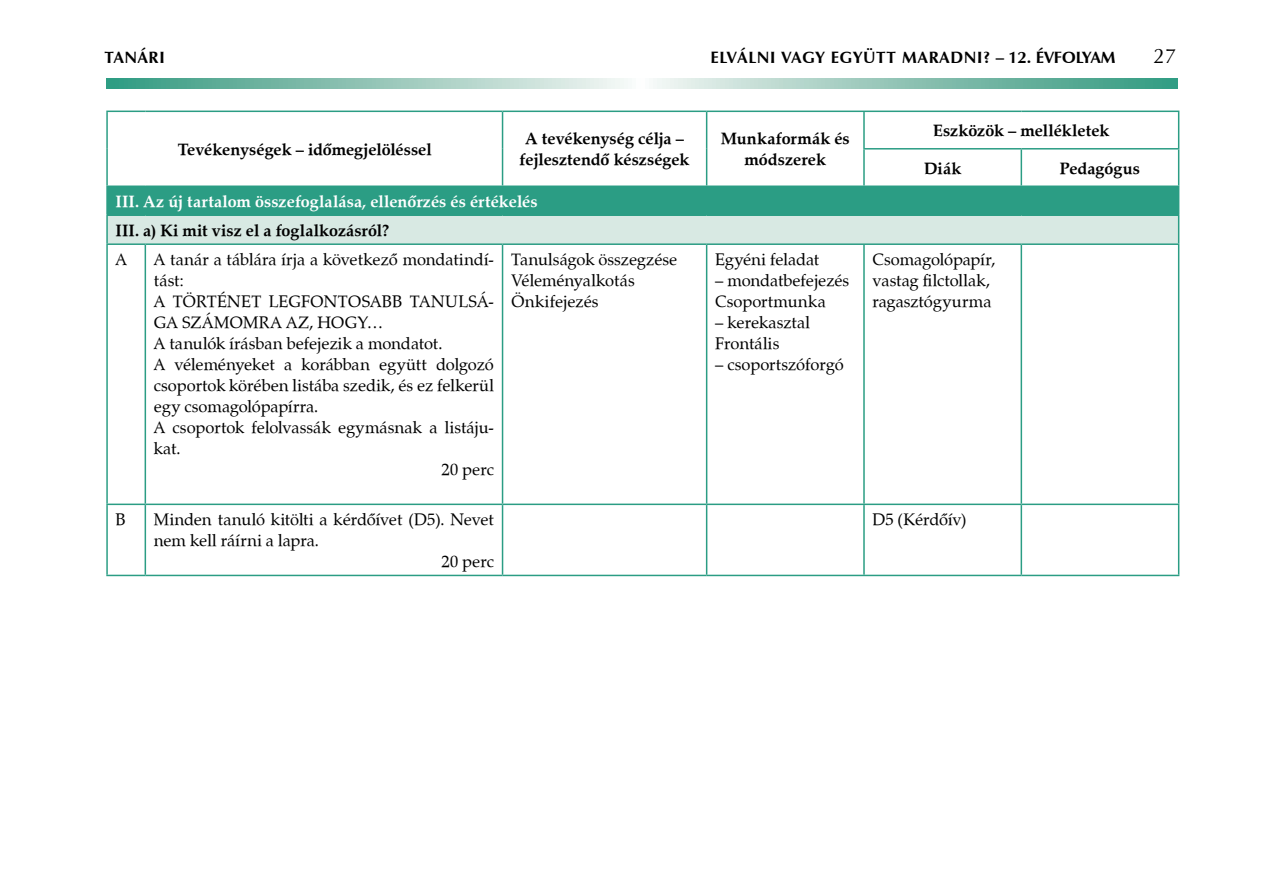
<style>
.page{position:relative;width:1263px;height:893px;background:#fff}
.page>*{position:absolute;margin:0;border:0;box-sizing:border-box;transform-origin:0 0}
.t1{font:21px "Zapf Humanist 601 PFL";color:#000}
.t2{font:16.5px/21px "Zapf Calligraphic 801 PFL";color:#000}
.t3{font:700 16.5px/21px "Zapf Calligraphic 801 PFL";color:#000;text-align:center}
.t4{font:700 16.5px "Zapf Calligraphic 801 PFL";letter-spacing:.01em;color:#fff}
.t5{font:700 16.5px "Zapf Humanist 601 PFL";letter-spacing:.05em;color:#000}
</style>
<div class="page">
<svg style="left:106px;top:78px;width:1072px;height:11px;background:#92c6b7"></svg>
<div style="left:107px;top:186px;width:1072px;height:29px;background:#2b9d84"></div>
<div style="left:107px;top:215px;width:1072px;height:29px;background:#d8e9e3"></div>
<hr style="left:502px;top:112px;width:1px;height:37px;background:#2b9d84">
<hr style="left:706px;top:112px;width:1px;height:37px;background:#2b9d84">
<hr style="left:863px;top:112px;width:2px;height:36px;background:#2b9d84">
<hr style="left:502px;top:149px;width:1px;height:37px;background:#2b9d84">
<hr style="left:706px;top:149px;width:1px;height:37px;background:#2b9d84">
<hr style="left:863px;top:148px;width:158px;height:2px;background:#2b9d84">
<hr style="left:863px;top:150px;width:2px;height:36px;background:#2b9d84">
<hr style="left:1021px;top:148px;width:158px;height:2px;background:#2b9d84">
<hr style="left:1020px;top:150px;width:2px;height:36px;background:#2b9d84">
<hr style="left:106px;top:187px;width:2px;height:27px;background:#2b9d84">
<hr style="left:106px;top:214px;width:39px;height:2px;background:#2b9d84">
<hr style="left:106px;top:216px;width:2px;height:27px;background:#2b9d84">
<hr style="left:145px;top:214px;width:357px;height:2px;background:#2b9d84">
<hr style="left:502px;top:214px;width:205px;height:2px;background:#2b9d84">
<hr style="left:707px;top:214px;width:157px;height:2px;background:#2b9d84">
<hr style="left:864px;top:214px;width:157px;height:2px;background:#2b9d84">
<hr style="left:1021px;top:214px;width:158px;height:2px;background:#2b9d84">
<svg style="left:1178px;top:216px;width:1px;height:27px"></svg>
<hr style="left:106px;top:243px;width:39px;height:2px;background:#2b9d84">
<hr style="left:106px;top:245px;width:2px;height:259px;background:#2b9d84">
<hr style="left:145px;top:243px;width:357px;height:2px;background:#2b9d84">
<hr style="left:145px;top:245px;width:1px;height:259px;background:#2b9d84">
<hr style="left:502px;top:243px;width:205px;height:2px;background:#2b9d84">
<hr style="left:502px;top:245px;width:1px;height:259px;background:#2b9d84">
<hr style="left:707px;top:243px;width:157px;height:2px;background:#2b9d84">
<hr style="left:706px;top:245px;width:1px;height:259px;background:#2b9d84">
<hr style="left:864px;top:243px;width:157px;height:2px;background:#2b9d84">
<hr style="left:863px;top:245px;width:2px;height:259px;background:#2b9d84">
<hr style="left:1021px;top:243px;width:158px;height:2px;background:#2b9d84">
<hr style="left:1020px;top:245px;width:2px;height:259px;background:#2b9d84">
<hr style="left:1178px;top:245px;width:1px;height:259px;background:#2b9d84">
<hr style="left:106px;top:504px;width:39px;height:1px;background:#2b9d84">
<hr style="left:106px;top:505px;width:2px;height:70px;background:#2b9d84">
<hr style="left:145px;top:504px;width:357px;height:1px;background:#2b9d84">
<hr style="left:145px;top:505px;width:1px;height:70px;background:#2b9d84">
<hr style="left:502px;top:504px;width:205px;height:1px;background:#2b9d84">
<hr style="left:502px;top:505px;width:1px;height:70px;background:#2b9d84">
<hr style="left:707px;top:504px;width:157px;height:1px;background:#2b9d84">
<hr style="left:706px;top:505px;width:1px;height:70px;background:#2b9d84">
<hr style="left:864px;top:504px;width:157px;height:1px;background:#2b9d84">
<hr style="left:863px;top:505px;width:2px;height:70px;background:#2b9d84">
<hr style="left:1021px;top:504px;width:158px;height:1px;background:#2b9d84">
<hr style="left:1020px;top:505px;width:2px;height:70px;background:#2b9d84">
<hr style="left:1178px;top:505px;width:1px;height:70px;background:#2b9d84">
<hr style="left:106px;top:575px;width:39px;height:1px;background:#2b9d84">
<hr style="left:145px;top:575px;width:357px;height:1px;background:#2b9d84">
<hr style="left:502px;top:575px;width:205px;height:1px;background:#2b9d84">
<hr style="left:707px;top:575px;width:157px;height:1px;background:#2b9d84">
<hr style="left:864px;top:575px;width:157px;height:1px;background:#2b9d84">
<hr style="left:1021px;top:575px;width:158px;height:1px;background:#2b9d84">
<hr style="left:106px;top:111px;width:39px;height:1px;background:#2b9d84">
<hr style="left:106px;top:112px;width:2px;height:37px;background:#2b9d84">
<hr style="left:145px;top:111px;width:357px;height:1px;background:#2b9d84">
<hr style="left:502px;top:111px;width:205px;height:1px;background:#2b9d84">
<hr style="left:707px;top:111px;width:157px;height:1px;background:#2b9d84">
<hr style="left:864px;top:111px;width:157px;height:1px;background:#2b9d84">
<hr style="left:1021px;top:111px;width:158px;height:1px;background:#2b9d84">
<hr style="left:1178px;top:112px;width:1px;height:36px;background:#2b9d84">
<hr style="left:106px;top:149px;width:2px;height:37px;background:#2b9d84">
<hr style="left:1178px;top:150px;width:1px;height:36px;background:#2b9d84">
<hr style="left:106px;top:186px;width:39px;height:1px;background:#2b9d84">
<p class="t5" style="left:105px;top:46px;width:62px">TANÁRI</p>
<p class="t5" style="left:710px;top:46px;width:407px">E LVÁLNI VAGY EGYÜTT MARADNI? – 12. ÉVFOLYAM</p>
<p class="t1" style="left:1153px;top:41px;width:25px">27</p>
<p class="t3" style="left:178px;top:138px;width:256px">Tevékenységek – időmegjelöléssel</p>
<p class="t3" style="left:520px;top:128px;width:171px">A tevékenység célja – fejlesztendő készségek</p>
<p class="t3" style="left:721px;top:128px;width:130px">Munkaformák és módszerek</p>
<p class="t4" style="left:116px;top:190px;width:423px">III. Az új tartalom összefoglalása, ellenőrzés és értékelés</p>
<p class="t3" style="left:116px;top:219px;width:275px">III. a) Ki mit visz el a foglalkozásról?</p>
<p class="t2" style="left:116px;top:249px;width:13px">A</p>
<p class="t2" style="left:154px;top:249px;width:342px">A tanár a táblára írja a következő mondatindí&shy;tást:<br>A történet</p>
<p class="t2" style="left:511px;top:249px;width:168px">Tanulságok összegzése<br>Véleményalkotás<br>Önkifejezés</p>
<p class="t2" style="left:715px;top:249px;width:106px">Egyéni feladat</p>
<p class="t2" style="left:715px;top:270px;width:136px">– mondatbefejezés<br>Csoportmunka</p>
<p class="t2" style="left:715px;top:312px;width:96px">– kerekasztal<br>Frontális</p>
<p class="t2" style="left:715px;top:354px;width:130px">– csoportszóforgó</p>
<p class="t2" style="left:269px;top:291px;width:13px">legfontosabb</p>
<p class="t2" style="left:410px;top:291px;width:13px">tan</p>
<p class="t2" style="left:445px;top:291px;width:50px">ulsá-</p>
<p class="t2" style="left:154px;top:312px;width:42px">ga számomra</p>
<p class="t2" style="left:286px;top:312px;width:46px">az , hog</p>
<p class="t2" style="left:357px;top:312px;width:27px">y…</p>
<p class="t2" style="left:154px;top:333px;width:290px">A tanulók írásban befejezik a mondatot.</p>
<p class="t2" style="left:154px;top:354px;width:342px">A véleményeket a korábban együtt dolgozó</p>
<p class="t2" style="left:154px;top:375px;width:342px">csoportok körében listába szedik, és ez felkerül</p>
<p class="t2" style="left:154px;top:396px;width:166px">egy csomagolópapírra.</p>
<p class="t2" style="left:154px;top:417px;width:342px">A csoportok felolvassák egymásnak a listáju-</p>
<p class="t2" style="left:154px;top:438px;width:28px">kat.</p>
<p class="t2" style="left:441px;top:459px;width:54px">20 perc</p>
<p class="t2" style="left:116px;top:509px;width:12px">B</p>
<p class="t2" style="left:154px;top:509px;width:342px">Minden tanuló kitölti a kérdőívet (D5). Nevet</p>
<p class="t2" style="left:154px;top:530px;width:167px">nem kell ráírni a lapra.</p>
<p class="t2" style="left:441px;top:551px;width:54px">20 perc</p>
<p class="t3" style="left:933px;top:120px;width:178px">Eszközök – mellékletek</p>
<p class="t3" style="left:924px;top:157px;width:39px">Diák</p>
<p class="t3" style="left:1060px;top:157px;width:82px">Pedagógus</p>
<p class="t2" style="left:872px;top:249px;width:124px">Csomagolópapír, vastag filctollak, ragasztógyurma</p>
<p class="t2" style="left:872px;top:509px;width:95px">D5 (Kérdőív)</p>
</div>
